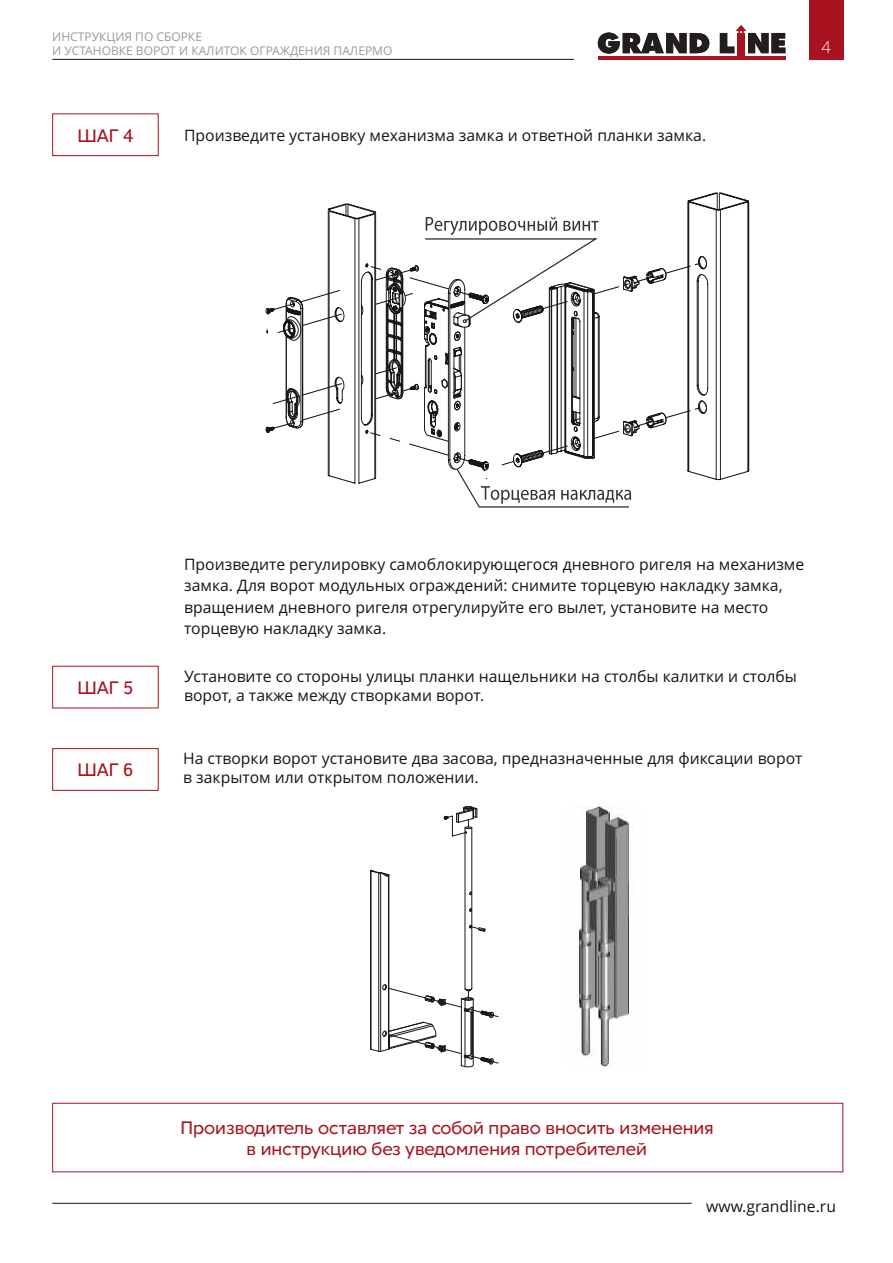
<style>
.page{position:relative;width:893px;height:1263px;background:#fff}
.page>*{position:absolute;margin:0;border:0;box-sizing:border-box;transform-origin:0 0}
.t1{font:18px/21.6px "Red Ring";color:#a9121f;text-align:center}
.t2{font:300 16.5px "Open Sans";color:#fff}
.t3{font:15.75px/21.5px "Open Sans";color:#151616}
.t4{font:12px/14.4px "Open Sans";color:#999}
</style>
<div class="page">
<hr style="left:52px;top:1203px;width:640px;height:1px;background:#151616">
<div style="left:809px;top:0;width:34px;height:60px;background:#a9121f"></div>
<div style="left:52px;top:748px;width:107px;height:43px;border:1px solid #aa1220"></div>
<div style="left:52px;top:113px;width:107px;height:43px;border:1px solid #aa1220"></div>
<svg style="left:687px;top:192px;width:60px;height:270px"></svg>
<svg style="left:265px;top:203px;width:442px;height:305px"></svg>
<hr style="left:370px;top:871px;width:1px;height:178px;background:#151616">
<hr style="left:389px;top:875px;width:1px;height:174px;background:#151616">
<hr style="left:471px;top:828px;width:1px;height:161px;background:#151616">
<hr style="left:465px;top:828px;width:1px;height:161px;background:#151616">
<hr style="left:380px;top:873px;width:1px;height:178px;background:#151616">
<hr style="left:378px;top:873px;width:1px;height:178px;background:#151616">
<hr style="left:388px;top:876px;width:1px;height:173px;background:#151616">
<hr style="left:371px;top:871px;width:1px;height:178px;background:#151616">
<svg style="left:469px;top:924px;width:16px;height:8px"></svg>
<svg style="left:370px;top:870px;width:19px;height:7px"></svg>
<svg style="left:444px;top:806px;width:34px;height:31px"></svg>
<svg style="left:370px;top:983px;width:129px;height:84px"></svg>
<img style="left:574px;top:807px;width:59px;height:259px">
<hr style="left:52px;top:59px;width:522px;height:1px;background:#151616">
<div style="left:737px;top:33px;width:8px;height:25px;background:#a9121f"></div>
<hr style="left:598px;top:56px;width:187px;height:4px;background:#a9121f">
<svg style="left:598px;top:33px;width:111px;height:21px"></svg>
<svg style="left:720px;top:25px;width:65px;height:28px"></svg>
<div style="left:52px;top:1103px;width:791px;height:69px;border:1px solid #aa1220"></div>
<p class="t4" style="left:52px;top:30px;width:342px">ИНСТРУКЦИЯ ПО СБОРКЕ<br>И УСТАНОВКЕ ВОРОТ И КАЛИТОК ОГРАЖДЕНИЯ ПАЛЕРМО</p>
<p class="t1" style="left:77px;top:126px;width:58px">ШАГ 4</p>
<p class="t3" style="left:184px;top:126px;width:524px">Произведите установку механизма замка и ответной планки замка.</p>
<p class="t2" style="left:821px;top:41px;width:11px">4</p>
<p class="t1" style="left:77px;top:678px;width:58px">ШАГ 5</p>
<p class="t1" style="left:77px;top:761px;width:58px">ШАГ 6</p>
<p class="t3" style="left:184px;top:555px;width:622px">Произведите регулировку самоблокирующегося дневного ригеля на механизме замка. Для ворот модульных ограждений: снимите торцевую накладку замка, вращением дневного ригеля отрегулируйте его вылет, установите на место торцевую накладку замка.</p>
<p class="t3" style="left:184px;top:668px;width:614px;line-height:18.9px">Установите со стороны улицы планки нащельники на столбы калитки и столбы ворот, а также между створками ворот.</p>
<p class="t3" style="left:183px;top:750px;width:621px;line-height:19.4px">На створки ворот установите два засова, предназначенные для фиксации ворот в закрытом или открытом положении.</p>
<p class="t1" style="left:180px;top:1118px;width:535px">Производитель оставляет за собой право вносить изменения в инструкцию без уведомления потребителей</p>
<p class="t3" style="left:706px;top:1197px;width:131px">www.grandline.ru</p>
</div>
